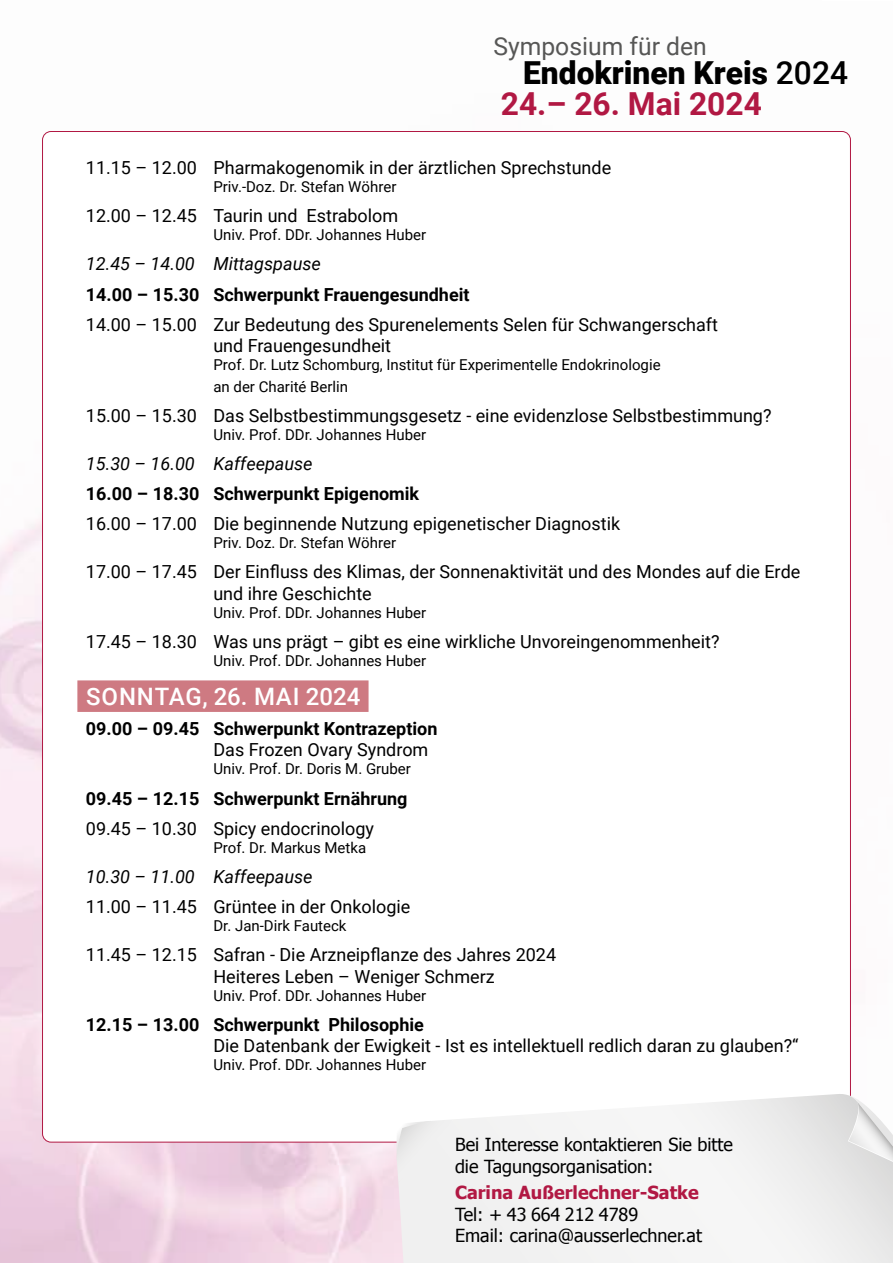
<style>
.page{position:relative;width:893px;height:1263px;background:#fff}
.page>*{position:absolute;margin:0;border:0;box-sizing:border-box;transform-origin:0 0}
.t1{font:900 31.65px/31.2px "Roboto";color:#000}
.t2{font:24.75px "Roboto";color:#575756}
.t3{font:500 24px "Roboto";letter-spacing:.035em;color:#fff}
.t4{font:18px/21.6px "Roboto";color:#000}
.t5{font:700 18px "Roboto";color:#000}
.t6{font:18px/21.6px "Tahoma";color:#000}
.t7{font:italic 18px "Roboto";color:#000}
.t8{font:700 18px "Tahoma";color:#b11843}
.t9{font:15px/21.6px "Roboto";color:#000}
.s1{font-weight:500}
.s2{font-weight:700;color:#b11843}
</style>
<div class="page">
<img style="left:0;top:131px;width:851px;height:1132px">
<div style="left:43px;top:131px;width:807px;height:1011px;background:#fff;border-radius:9px"></div>
<div style="left:77px;top:680px;width:292px;height:32px;background:#ce7a82"></div>
<svg style="left:396px;top:1136px;width:2px;height:46px"></svg>
<svg style="left:398px;top:1094px;width:495px;height:169px"></svg>
<svg style="left:847px;top:1095px;width:46px;height:69px"></svg>
<h2 class="t2" style="left:493px;top:28px;width:215px">Symposium für den</h2>
<h1 class="t1" style="left:501px;top:56px;width:349px;text-indent:22px">Endokrinen Kreis <span class="s1">2024<br></span><span class="s2">24.– 26. Mai 2024</span></h1>
<p class="t4" style="left:86px;top:156px;width:527px">11.15 – 12.00 Pharmakogenomik in der ärztlichen Sprechstunde</p>
<p class="t9" style="left:213px;top:176px;width:185px">Priv.-Doz. Dr. Stefan Wöhrer</p>
<p class="t4" style="left:86px;top:204px;width:314px">12.00 – 12.45 Taurin und Estrabolom</p>
<p class="t9" style="left:213px;top:224px;width:214px">Univ. Prof. DDr. Johannes Huber</p>
<p class="t7" style="left:86px;top:251px;width:236px">12.45 – 14.00 Mittagspause</p>
<p class="t5" style="left:86px;top:282px;width:385px">14.00 – 15.30 Schwerpunkt Frauengesundheit</p>
<p class="t4" style="left:213px;top:313px;width:506px;text-indent:-127px">14.00 – 15.00 Zur Bedeutung des Spurenelements Selen für Schwangerschaft und Frauengesundheit</p>
<p class="t9" style="left:213px;top:354px;width:449px">Prof. Dr. Lutz Schomburg, Institut für Experimentelle Endokrinologie an der Charité Berlin</p>
<p class="t4" style="left:86px;top:404px;width:687px">15.00 – 15.30 Das Selbstbestimmungsgesetz - eine evidenzlose Selbstbestimmung?</p>
<p class="t9" style="left:213px;top:423px;width:214px">Univ. Prof. DDr. Johannes Huber</p>
<p class="t7" style="left:86px;top:451px;width:228px">15.30 – 16.00 Kaffeepause</p>
<p class="t5" style="left:86px;top:481px;width:335px">16.00 – 18.30 Schwerpunkt Epigenomik</p>
<p class="t4" style="left:86px;top:512px;width:536px">16.00 – 17.00 Die beginnende Nutzung epigenetischer Diagnostik</p>
<p class="t9" style="left:213px;top:532px;width:184px">Priv. Doz. Dr. Stefan Wöhrer</p>
<p class="t4" style="left:213px;top:561px;width:588px;text-indent:-127px">17.00 – 17.45 Der Einfluss des Klimas, der Sonnenaktivität und des Mondes auf die Erde und ihre Geschichte</p>
<p class="t9" style="left:213px;top:601px;width:214px">Univ. Prof. DDr. Johannes Huber</p>
<p class="t4" style="left:86px;top:630px;width:635px">17.45 – 18.30 Was uns prägt – gibt es eine wirkliche Unvoreingenommenheit?</p>
<p class="t9" style="left:213px;top:649px;width:214px">Univ. Prof. DDr. Johannes Huber</p>
<h3 class="t3" style="left:86px;top:679px;width:276px">SONNTAG, 26. MAI 2024</h3>
<p class="t5" style="left:86px;top:716px;width:353px">09.00 – 09.45 Schwerpunkt Kontrazeption</p>
<p class="t4" style="left:213px;top:738px;width:216px">Das Frozen Ovary Syndrom</p>
<p class="t9" style="left:213px;top:758px;width:199px">Univ. Prof. Dr. Doris M. Gruber</p>
<p class="t5" style="left:86px;top:785px;width:323px">09.45 – 12.15 Schwerpunkt Ernährung</p>
<p class="t4" style="left:86px;top:817px;width:290px">09.45 – 10.30 Spicy endocrinology</p>
<p class="t9" style="left:213px;top:836px;width:154px">Prof. Dr. Markus Metka</p>
<p class="t7" style="left:86px;top:864px;width:228px">10.30 – 11.00 Kaffeepause</p>
<p class="t4" style="left:86px;top:895px;width:326px">11.00 – 11.45 Grüntee in der Onkologie</p>
<p class="t9" style="left:213px;top:914px;width:135px">Dr. Jan-Dirk Fauteck</p>
<p class="t4" style="left:213px;top:943px;width:344px;text-indent:-127px">11.45 – 12.15 Safran - Die Arzneipflanze des Jahres 2024<br>Heiteres Leben – Weniger Schmerz</p>
<p class="t9" style="left:213px;top:984px;width:214px">Univ. Prof. DDr. Johannes Huber</p>
<p class="t5" style="left:86px;top:1012px;width:340px">12.15 – 13.00 Schwerpunkt Philosophie</p>
<p class="t4" style="left:213px;top:1034px;width:587px">Die Datenbank der Ewigkeit - Ist es intellektuell redlich daran zu glauben?“</p>
<p class="t9" style="left:213px;top:1053px;width:214px">Univ. Prof. DDr. Johannes Huber</p>
<p class="t6" style="left:455px;top:1133px;width:279px">Bei Interesse kontaktieren Sie bitte die Tagungsorganisation:</p>
<p class="t8" style="left:455px;top:1180px;width:245px">Carina Außerlechner-Satke</p>
<p class="t6" style="left:455px;top:1202px;width:249px">Tel: + 43 664 212 4789<br>Email: carina@ausserlechner.at</p>
</div>
